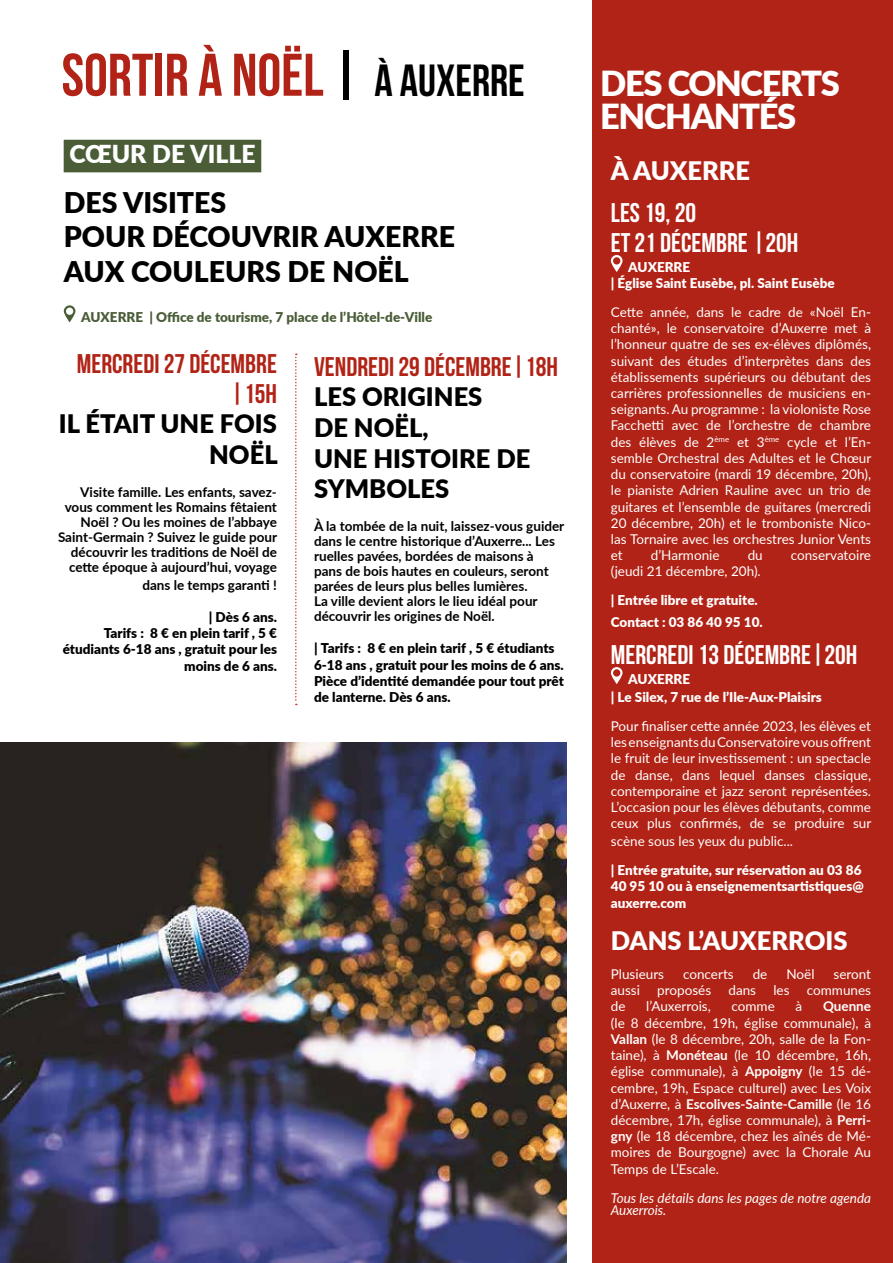
<style>
.page{position:relative;width:893px;height:1263px;background:#fff}
.page>*{position:absolute;margin:0;border:0;box-sizing:border-box;transform-origin:0 0}
.t1{font:60px "Bebas Neue";color:#b12316}
.t2{font:900 34.5px/33px "Lato";letter-spacing:-.04em;color:#fff}
.t3{font:900 28.5px/34.2px "Lato";color:#000}
.t4{font:27px/30px "Bebas Neue";color:#fff}
.t5{font:27px/30px "Bebas Neue";color:#b12316;text-align:right}
.t6{font:900 25.5px/30.6px "Lato";color:#000;text-align:right}
.t7{font:900 25.5px "Lato";color:#fff}
.t8{font:900 24.75px "Lato";color:#fff}
.t9{font:13.5px/16.2px "Lato";color:#fff;text-align:justify}
.t10{font:700 13.5px/15px "Lato";color:#000;text-align:right}
.t11{font:900 13.5px/16.2px "Lato";color:#fff}
.t12{font:900 13.5px/16.2px "Lato";color:#000;text-align:right}
.t13{font:900 13.5px "Lato";color:#4a5d37}
.t14{font:italic 13.5px/12px "Lato";color:#fff}
.t15{font:700 13.5px "Lato";color:#fff}
.s1{color:#000}
.s2{font-size:45px;color:#000}
.s3{font-weight:700}
</style>
<div class="page">
<img style="left:0;top:742px;width:567px;height:521px">
<div style="left:64px;top:140px;width:197px;height:32px;background:#4a5d37"></div>
<svg style="left:295px;top:354px;width:2px;height:351px"></svg>
<svg style="left:64px;top:305px;width:11px;height:17px"></svg>
<div style="left:592px;top:0;width:301px;height:1263px;background:#b12316"></div>
<svg style="left:611px;top:255px;width:11px;height:17px"></svg>
<svg style="left:611px;top:667px;width:11px;height:17px"></svg>
<h1 class="t1" style="left:62px;top:42px;width:465px">S0RTIR À NOËL<span class="s1">|</span> <span class="s2">À AUXERRE</span></h1>
<h3 class="t8" style="left:69px;top:135px;width:188px">CŒUR DE VILLE</h3>
<h3 class="t3" style="left:64px;top:184px;width:393px">DES VISITES<br>POUR DÉCOUVRIR AUXERRE<br>AUX COULEURS DE NOËL</h3>
<p class="t13" style="left:81px;top:307px;width:353px">AUXERRE | Office de tourisme, 7 place de l’Hôtel-de-Ville</p>
<h3 class="t5" style="left:77px;top:348px;width:202px">MERCREDI 27 DÉCEMBRE |15H</h3>
<h3 class="t6" style="left:59px;top:408px;width:220px">IL ÉTAIT UNE FOIS<br>NOËL</h3>
<p class="t10" style="left:58px;top:483px;width:221px">Visite famille. Les enfants, savez&shy;vous comment les Romains fêtaient Noël ? Ou les moines de l’abbaye Saint-Germain ? Suivez le guide pour découvrir les traditions de Noël de cette époque à aujourd’hui, voyage</p>
<p class="t10" style="left:142px;top:576px;width:136px">dans le temps garanti !</p>
<p class="t12" style="left:63px;top:608px;width:216px">| Dès 6 ans.<br>Tarifs : 8 € en plein tarif , 5 € étudiants 6-18 ans , gratuit pour les moins de 6 ans.</p>
<h3 class="t5" style="left:314px;top:351px;width:246px">VENDREDI 29 DÉCEMBRE|18H</h3>
<h3 class="t6" style="left:314px;top:381px;width:218px;text-align:left">LES ORIGINES<br>DE NOËL,<br>UNE HISTOIRE DE<br>SYMBOLES</h3>
<p class="t10" style="left:314px;top:518px;width:252px;text-align:left">À la tombée de la nuit, laissez-vous guider dans le centre historique d’Auxerre... Les ruelles pavées, bordées de maisons à pans de bois hautes en couleurs, seront parées de leurs plus belles lumières.<br>La ville devient alors le lieu idéal pour découvrir les origines de Noël.</p>
<p class="t12" style="left:314px;top:640px;width:251px;text-align:left">| Tarifs : 8 € en plein tarif , 5 € étudiants 6-18 ans , gratuit pour les moins de 6 ans.<br>Pièce d’identité demandée pour tout prêt de lanterne. Dès 6 ans.</p>
<h2 class="t2" style="left:600px;top:65px;width:241px">DES CONCERTS<br>ENCHANTÉS</h2>
<h3 class="t7" style="left:611px;top:151px;width:141px">À AUXERRE</h3>
<h3 class="t4" style="left:611px;top:198px;width:189px">LES 19, 20<br>ET 21 DÉCEMBRE |20H</h3>
<p class="t11" style="left:611px;top:258px;width:225px;text-indent:17px">AUXERRE<br>| Église Saint Eusèbe, pl. Saint Eusèbe</p>
<p class="t9" style="left:611px;top:303px;width:262px">Cette année, dans le cadre de «Noël En&shy;chanté», le conservatoire d’Auxerre met à l’honneur quatre de ses ex-élèves diplômés, suivant des études d’interprètes dans des établissements supérieurs ou débutant des carrières professionnelles de musiciens en&shy;seignants. Au programme : la violoniste Rose Facchetti avec de l’orchestre de chambre des élèves de 2<sup>ème</sup> et 3<sup>ème</sup> cycle et l’En&shy;semble Orchestral des Adultes et le Chœur du conservatoire (mardi 19 décembre, 20h), le pianiste Adrien Rauline avec un trio de guitares et l’ensemble de guitares (mercredi 20 décembre, 20h) et le tromboniste Nico&shy;las Tornaire avec les orchestres Junior Vents et</p>
<p class="t9" style="left:651px;top:546px;width:70px">d’Harmonie</p>
<p class="t9" style="left:748px;top:546px;width:17px">du</p>
<p class="t9" style="left:791px;top:546px;width:82px">conservatoire</p>
<p class="t9" style="left:611px;top:563px;width:151px">(jeudi 21 décembre, 20h).</p>
<p class="t11" style="left:611px;top:589px;width:153px;line-height:21.6px">| Entrée libre et gratuite.<br>Contact : 03 86 40 95 10.</p>
<h3 class="t4" style="left:611px;top:640px;width:248px">MERCREDI 13 DÉCEMBRE|20H</h3>
<p class="t11" style="left:611px;top:669px;width:213px;line-height:18px;text-indent:17px">AUXERRE<br>| Le Silex, 7 rue de l’Ile-Aux-Plaisirs</p>
<p class="t9" style="left:611px;top:717px;width:262px">Pour finaliser cette année 2023, les élèves et les enseignants du Conservatoire vous offrent le fruit de leur investissement : un spectacle de danse, dans lequel danses classique, contemporaine et jazz seront représentées.<br>L’occasion pour les élèves débutants, comme ceux plus confirmés, de se produire sur</p>
<p class="t9" style="left:611px;top:832px;width:184px">scène sous les yeux du public...</p>
<p class="t11" style="left:611px;top:861px;width:255px">| Entrée gratuite, sur réservation au 03 86<br>40 95 10 ou à enseignementsartistiques@ auxerre.com</p>
<h3 class="t7" style="left:611px;top:922px;width:238px">DANS L’AUXERROIS</h3>
<p class="t9" style="left:611px;top:965px;width:55px">Plusieurs</p>
<p class="t9" style="left:683px;top:965px;width:52px">concerts</p>
<p class="t9" style="left:753px;top:965px;width:16px">de</p>
<p class="t9" style="left:786px;top:965px;width:30px">Noël</p>
<p class="t9" style="left:833px;top:965px;width:39px">seront</p>
<p class="t9" style="left:611px;top:982px;width:31px">aussi</p>
<p class="t9" style="left:657px;top:982px;width:55px">proposés</p>
<p class="t9" style="left:728px;top:982px;width:29px">dans</p>
<p class="t9" style="left:773px;top:982px;width:18px">les</p>
<p class="t9" style="left:807px;top:982px;width:66px">communes</p>
<p class="t9" style="left:611px;top:998px;width:16px">de</p>
<p class="t9" style="left:646px;top:998px;width:66px">l’Auxerrois,</p>
<p class="t9" style="left:732px;top:998px;width:45px">comme</p>
<p class="t9" style="left:796px;top:998px;width:8px">à</p>
<p class="t15" style="left:823px;top:997px;width:50px">Quenne</p>
<p class="t9" style="left:611px;top:1014px;width:262px">(le 8 décembre, 19h, église communale), à <span class="s3">Vallan</span> (le 8 décembre, 20h, salle de la Fon&shy;taine), à <span class="s3">Monéteau</span> (le 10 décembre, 16h, église communale), à <span class="s3">Appoigny</span> (le 15 dé&shy;cembre, 19h, Espace culturel) avec Les Voix d’Auxerre, à <span class="s3">Escolives-Sainte-Camille</span> (le 16 décembre, 17h, église communale), à <span class="s3">Perri&shy;gny</span> (le 18 décembre, chez les aînés de Mé&shy;moires de Bourgogne) avec la Chorale Au Temps de L’Escale.</p>
<p class="t14" style="left:611px;top:1192px;width:262px">Tous les détails dans les pages de notre agenda<br>Auxerrois.</p>
</div>
